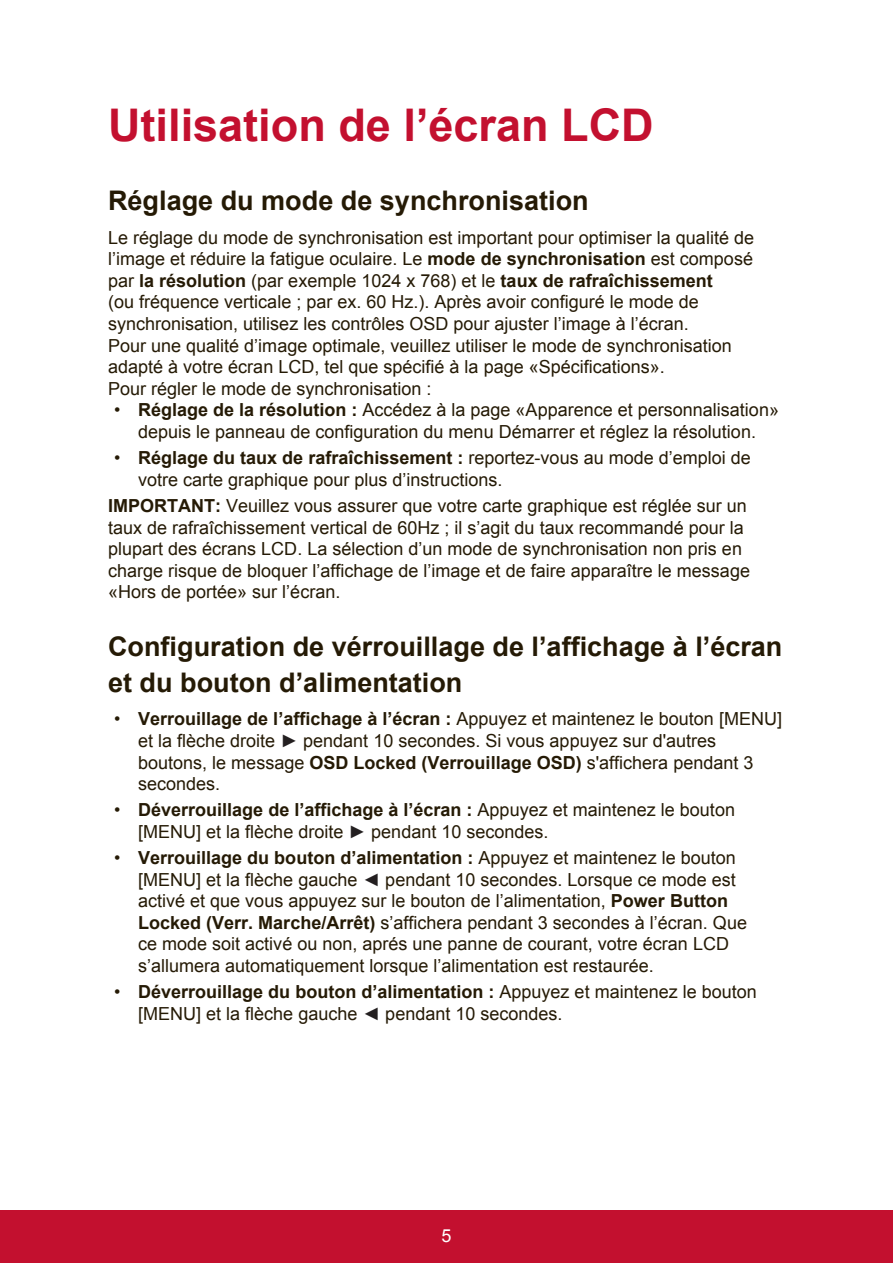
<style>
.page{position:relative;width:893px;height:1263px;background:#fff}
.page>*{position:absolute;margin:0;border:0;box-sizing:border-box;transform-origin:0 0}
.t1{font:700 45px "Arial";color:#c3102f}
.t2{font:700 27px/35.8px "Arial";color:#251a05}
.t3{font:18px/21.6px "Arial";color:#251a05}
.t4{font:18px "Arial";color:#fff}
.s1{font-weight:700}
.s2{color:#231f20}
</style>
<div class="page">
<div style="left:0;top:1210px;width:892px;height:53px;background:#c3102f"></div>
<h1 class="t1" style="left:108px;top:95px;width:547px">Utilisation de l’écran LCD</h1>
<h2 class="t2" style="left:108px;top:183px;width:482px">Réglage du mode de synchronisation</h2>
<p class="t3" style="left:108px;top:227px;width:647px">Le réglage du mode de synchronisation est important pour optimiser la qualité de l’image et réduire la fatigue oculaire. Le <span class="s1">mode de synchronisation</span> est composé par <span class="s1">la résolution</span> (par exemple 1024 x 768) et le <span class="s1">taux de rafraîchissement<br></span>(ou fréquence verticale ; par ex. 60 Hz.). Après avoir configuré le mode de synchronisation, utilisez les contrôles OSD pour ajuster l’image à l’écran.<br>Pour une qualité d’image optimale, veuillez utiliser le mode de synchronisation adapté à votre écran LCD, tel que spécifié à la page «Spécifications».<br>Pour régler le mode de synchronisation :</p>
<p class="t3" style="left:114px;top:399px;width:666px;text-align:center">• <span class="s1">Réglage de la résolution :</span> Accédez à la page «Apparence et personnalisation» depuis le panneau de configuration du menu Démarrer et réglez la résolution.</p>
<p class="t3" style="left:138px;top:447px;width:614px;text-indent:-24px">• <span class="s1">Réglage du taux de rafraîchissement :</span> reportez-vous au mode d’emploi de votre carte graphique pour plus d’instructions.</p>
<p class="t3" style="left:108px;top:495px;width:643px"><span class="s1">IMPORTANT:</span> Veuillez vous assurer que votre carte graphique est réglée sur un taux de rafraîchissement vertical de 60Hz ; il s’agit du taux recommandé pour la plupart des écrans LCD. La sélection d’un mode de synchronisation non pris en charge risque de bloquer l’affichage de l’image et de faire apparaître le message «Hors de portée» sur l’écran.</p>
<h2 class="t2" style="left:108px;top:629px;width:675px">Configuration de vérrouillage de l’affichage à l’écran et du bouton d’alimentation</h2>
<p class="t3" style="left:138px;top:708px;width:645px;text-indent:-24px">• <span class="s1">Verrouillage de l’affichage à l’écran :</span> Appuyez et maintenez le bouton [MENU] et la flèche droite <span class="s2">►</span> pendant 10 secondes. Si vous appuyez sur d'autres boutons, le message <span class="s1">OSD Locked (Verrouillage OSD)</span> s'affichera pendant 3 secondes.</p>
<p class="t3" style="left:138px;top:799px;width:598px;text-indent:-24px">• <span class="s1">Déverrouillage de l’affichage à l’écran :</span> Appuyez et maintenez le bouton [MENU] et la flèche droite <span class="s2">►</span> pendant 10 secondes.</p>
<p class="t3" style="left:138px;top:847px;width:610px;text-indent:-24px">• <span class="s1">Verrouillage du bouton d’alimentation :</span> Appuyez et maintenez le bouton [MENU] et la flèche gauche <span class="s2">◄</span> pendant 10 secondes. Lorsque ce mode est activé et que vous appuyez sur le bouton de l’alimentation, <span class="s1">Power Button Locked (Verr. Marche/Arrêt)</span> s’affichera pendant 3 secondes à l’écran. Que ce mode soit activé ou non, aprés une panne de courant, votre écran LCD s’allumera automatiquement lorsque l’alimentation est restaurée.</p>
<p class="t3" style="left:138px;top:981px;width:620px;text-indent:-24px">• <span class="s1">Déverrouillage du bouton d’alimentation :</span> Appuyez et maintenez le bouton [MENU] et la flèche gauche <span class="s2">◄</span> pendant 10 secondes.</p>
<p class="t4" style="left:441px;top:1223px;width:12px">5</p>
</div>
